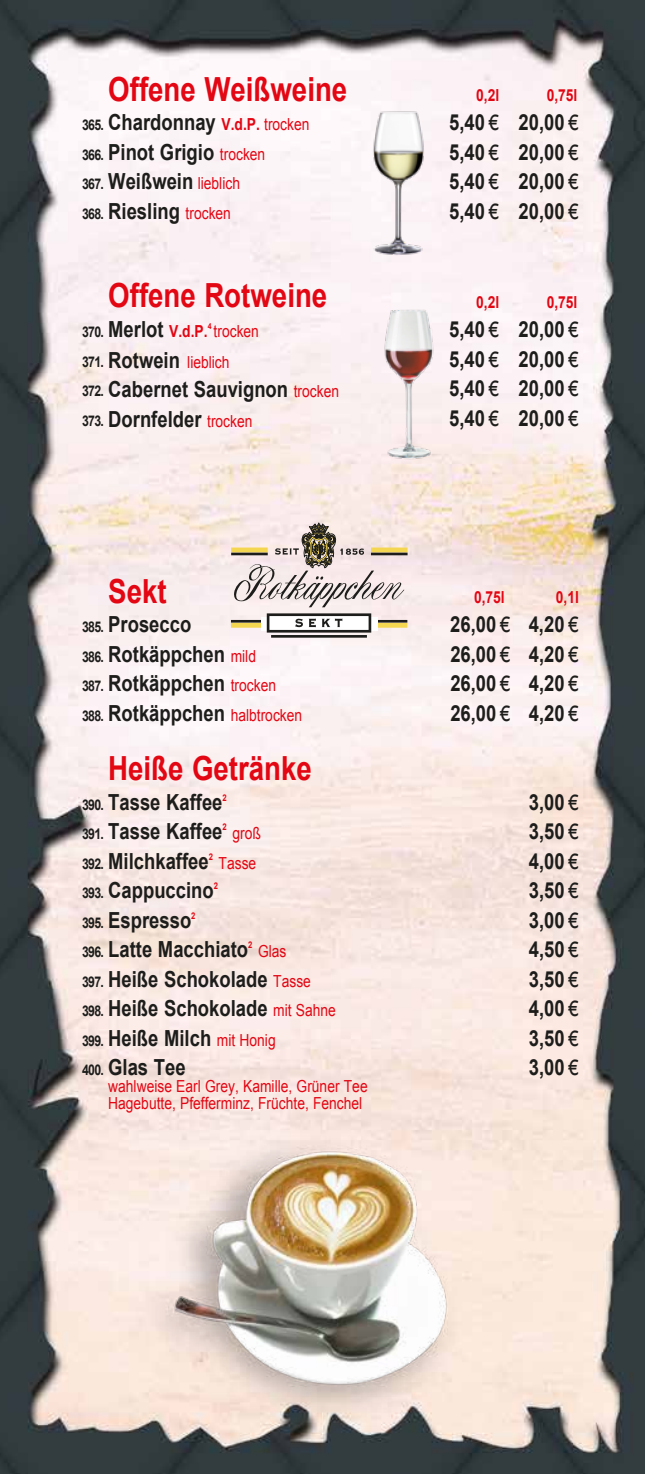
<style>
.page{position:relative;width:645px;height:1474px;background:#fff}
.page>*{position:absolute;margin:0;border:0;box-sizing:border-box;transform-origin:0 0}
.t1{font:700 33.25px "Arial";color:#e30613;scale:.83 1}
.t2{font:700 22.22px/29.6px "Arial";color:#1d1d1b;text-align:justify;scale:.83 1}
.t3{font:16.62px/16.6px "Arial";color:#e30613;scale:.83 1}
.t4{font:700 16.62px "Arial";color:#e30613;scale:.83 1}
.t5{font:700 14.7px/29.6px "Arial";letter-spacing:-.055em;color:#1d1d1b;scale:.83 1}
.t6{font:700 9.28px "Arial";color:#e30613;scale:.83 1}
.t7{font:700 8.22px "Arial";color:#e30613;scale:.83 1}
.s1{font-size:14.7px}
.s2{font-size:16.62px;color:#e30613}
.s3{font-weight:400;font-size:16.62px;color:#e30613}
.s4{font-weight:700;font-size:22.22px;color:#1d1d1b}
.s5{font-family:"Gill Sans";font-weight:400}
</style>
<div class="page">
<img style="left:0;top:0;width:645px;height:1473px">
<img style="left:116px;top:1105px;width:390px;height:334px">
<div style="left:371px;top:547px;width:37px;height:5px;background:#f5d651"></div>
<div style="left:231px;top:622px;width:176px;height:5px;background:#f5d651"></div>
<div style="left:231px;top:547px;width:37px;height:5px;background:#f5d651"></div>
<hr style="left:371px;top:552px;width:37px;height:3px;background:#1d1d1b">
<hr style="left:231px;top:620px;width:176px;height:2px;background:#1d1d1b">
<hr style="left:231px;top:552px;width:37px;height:3px;background:#1d1d1b">
<svg style="left:261px;top:616px;width:116px;height:14px"></svg>
<div style="left:267px;top:613px;width:104px;height:19px;background:#fff;border:3px solid #1d1d1b"></div>
<svg style="left:295px;top:618px;width:8px;height:10px"></svg>
<svg style="left:309px;top:618px;width:7px;height:9px"></svg>
<svg style="left:322px;top:618px;width:20px;height:9px"></svg>
<hr style="left:271px;top:635px;width:96px;height:2px;background:#1d1d1b">
<svg style="left:233px;top:500px;width:171px;height:108px"></svg>
<img style="left:369px;top:303px;width:76px;height:163px">
<img style="left:352px;top:94px;width:93px;height:167px">
<h1 class="t1" style="left:108px;top:67px;width:289px">Offene Weißweine</h1>
<p class="t2" style="left:82px;top:108px;width:275px"><span class="s1">365.</span> Chardonnay <span class="s2">V.d.P.</span> <span class="s3">trocken<br></span><span class="s1">366.</span> Pinot Grigio <span class="s3">trocken</span></p>
<p class="t5" style="left:82px;top:170px;width:28px">367.<br>368.</p>
<p class="t2" style="left:108px;top:167px;width:160px">Weißwein <span class="s3">lieblich<br></span>Riesling <span class="s3">trocken</span></p>
<h1 class="t1" style="left:108px;top:274px;width:265px">Offene Rotweine</h1>
<p class="t2" style="left:82px;top:315px;width:153px"><span class="s1">370.</span> Merlot <span class="s2">V.d.P.</span></p>
<p class="t7" style="left:208px;top:320px;width:6px">4</p>
<p class="t3" style="left:214px;top:323px;width:56px">trocken</p>
<p class="t5" style="left:82px;top:347px;width:28px">371.<br>372.</p>
<p class="t3" style="left:108px;top:354px;width:148px"><span class="s4">Rotwein</span> lieblich</p>
<p class="t5" style="left:82px;top:406px;width:28px">373.</p>
<p class="t2" style="left:108px;top:375px;width:280px">Cabernet Sauvignon <span class="s3">trocken<br></span>Dornfelder <span class="s3">trocken</span></p>
<h1 class="t1" style="left:108px;top:569px;width:72px">Sekt</h1>
<p class="t4" style="left:476px;top:84px;width:29px">0,2l</p>
<p class="t2" style="left:449px;top:108px;width:62px">5,40 <span class="s5">€ </span>5,40 <span class="s5">€ </span>5,40 <span class="s5">€ </span>5,40 <span class="s5">€</span></p>
<p class="t4" style="left:547px;top:84px;width:39px">0,75l</p>
<p class="t2" style="left:519px;top:108px;width:74px">20,00 <span class="s5">€ </span>20,00 <span class="s5">€ </span>20,00 <span class="s5">€ </span>20,00 <span class="s5">€</span></p>
<p class="t4" style="left:476px;top:291px;width:29px">0,2l</p>
<p class="t2" style="left:449px;top:315px;width:62px">5,40 <span class="s5">€ </span>5,40 <span class="s5">€ </span>5,40 <span class="s5">€ </span>5,40 <span class="s5">€</span></p>
<p class="t4" style="left:547px;top:291px;width:39px">0,75l</p>
<p class="t2" style="left:519px;top:315px;width:74px">20,00 <span class="s5">€ </span>20,00 <span class="s5">€ </span>20,00 <span class="s5">€ </span>20,00 <span class="s5">€</span></p>
<p class="t4" style="left:474px;top:586px;width:39px">0,75l</p>
<p class="t4" style="left:556px;top:586px;width:29px">0,1l</p>
<p class="t2" style="left:82px;top:610px;width:133px"><span class="s1">385.</span> Prosecco</p>
<p class="t2" style="left:450px;top:610px;width:156px">26,00 <span class="s5">€</span> 4,20 <span class="s5">€</span></p>
<p class="t2" style="left:82px;top:640px;width:211px"><span class="s1">386.</span> Rotkäppchen <span class="s3">mild</span></p>
<p class="t2" style="left:450px;top:640px;width:156px">26,00 <span class="s5">€</span> 4,20 <span class="s5">€</span></p>
<p class="t2" style="left:82px;top:669px;width:235px"><span class="s1">387.</span> Rotkäppchen <span class="s3">trocken</span></p>
<p class="t2" style="left:450px;top:669px;width:156px">26,00 <span class="s5">€</span> 4,20 <span class="s5">€</span></p>
<p class="t2" style="left:82px;top:699px;width:267px"><span class="s1">388.</span> Rotkäppchen <span class="s3">halbtrocken</span></p>
<p class="t2" style="left:450px;top:699px;width:156px">26,00 <span class="s5">€</span> 4,20 <span class="s5">€</span></p>
<h1 class="t1" style="left:108px;top:746px;width:247px">Heiße Getränke</h1>
<p class="t2" style="left:82px;top:787px;width:171px"><span class="s1">390.</span> Tasse Kaffee</p>
<p class="t6" style="left:223px;top:791px;width:7px">2</p>
<p class="t2" style="left:529px;top:787px;width:62px">3,00 <span class="s5">€</span></p>
<p class="t2" style="left:82px;top:817px;width:171px"><span class="s1">391.</span> Tasse Kaffee</p>
<p class="t6" style="left:223px;top:820px;width:7px">2</p>
<p class="t3" style="left:232px;top:825px;width:36px">groß</p>
<p class="t2" style="left:529px;top:817px;width:62px">3,50 <span class="s5">€</span></p>
<p class="t2" style="left:82px;top:846px;width:154px"><span class="s1">392.</span> Milchkaffee</p>
<p class="t6" style="left:209px;top:850px;width:7px">2</p>
<p class="t3" style="left:219px;top:854px;width:47px">Tasse</p>
<p class="t2" style="left:529px;top:846px;width:62px">4,00 <span class="s5">€</span></p>
<p class="t2" style="left:82px;top:876px;width:160px"><span class="s1">393.</span> Cappuccino</p>
<p class="t6" style="left:214px;top:879px;width:7px">2</p>
<p class="t2" style="left:529px;top:876px;width:62px">3,50 <span class="s5">€</span></p>
<p class="t2" style="left:82px;top:906px;width:133px"><span class="s1">395.</span> Espresso</p>
<p class="t6" style="left:191px;top:909px;width:7px">2</p>
<p class="t2" style="left:529px;top:906px;width:62px">3,00 <span class="s5">€</span></p>
<p class="t2" style="left:82px;top:935px;width:202px"><span class="s1">396.</span> Latte Macchiato</p>
<p class="t6" style="left:248px;top:938px;width:7px">2</p>
<p class="t3" style="left:258px;top:943px;width:36px">Glas</p>
<p class="t2" style="left:529px;top:935px;width:62px">4,50 <span class="s5">€</span></p>
<p class="t2" style="left:82px;top:965px;width:277px"><span class="s1">397.</span> Heiße Schokolade <span class="s3">Tasse</span></p>
<p class="t2" style="left:529px;top:965px;width:62px">3,50 <span class="s5">€</span></p>
<p class="t2" style="left:82px;top:994px;width:307px"><span class="s1">398.</span> Heiße Schokolade <span class="s3">mit Sahne</span></p>
<p class="t2" style="left:529px;top:994px;width:62px">4,00 <span class="s5">€</span></p>
<p class="t2" style="left:82px;top:1024px;width:235px"><span class="s1">399.</span> Heiße Milch <span class="s3">mit Honig</span></p>
<p class="t2" style="left:529px;top:1024px;width:62px">3,50 <span class="s5">€</span></p>
<p class="t2" style="left:82px;top:1053px;width:126px"><span class="s1">400.</span> Glas Tee</p>
<p class="t2" style="left:529px;top:1053px;width:62px">3,00 <span class="s5">€</span></p>
<p class="t3" style="left:108px;top:1078px;width:314px">wahlweise Earl Grey, Kamille, Grüner Tee<br>Hagebutte, Pfefferminz, Früchte, Fenchel</p>
</div>
